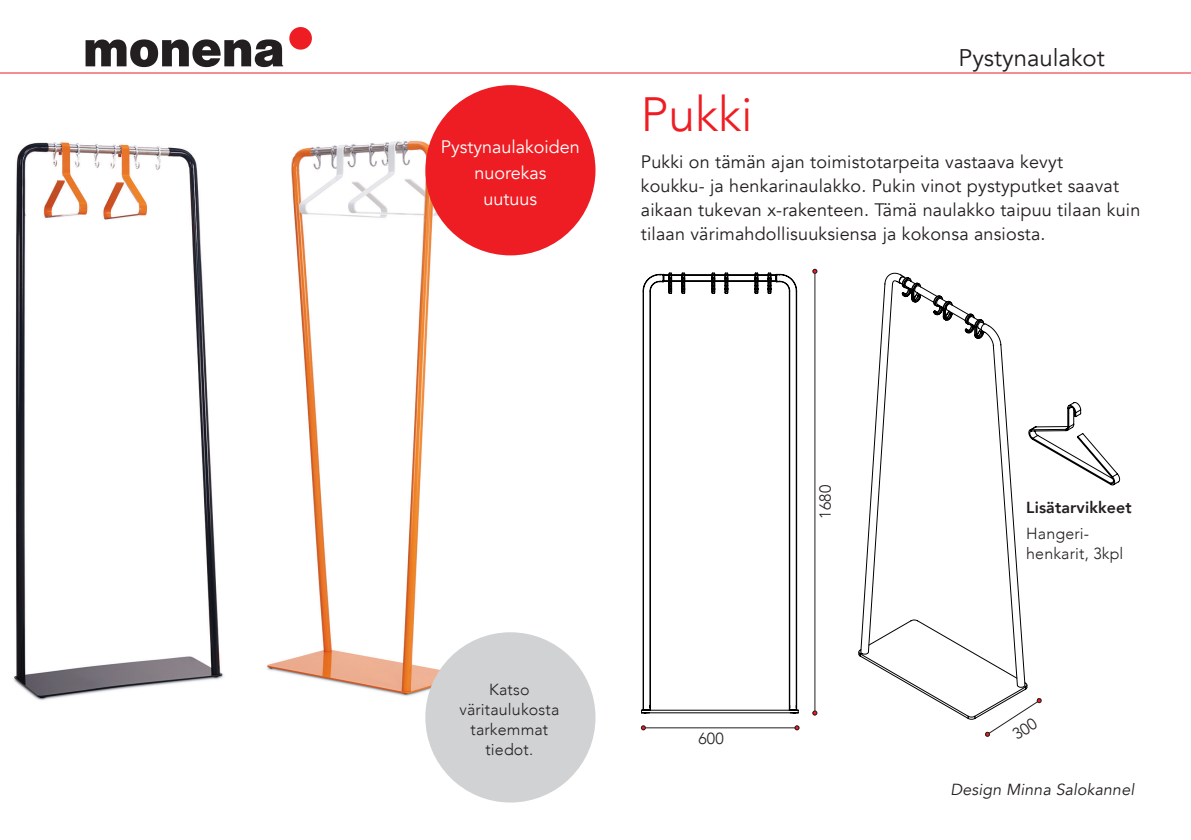
<style>
.page{position:relative;width:1191px;height:840px;background:#fff}
.page>*{position:absolute;margin:0;border:0;box-sizing:border-box;transform-origin:0 0}
.otsikko_ohut_pun{font:300 48px "Avenir";color:#ee1d23}
.t1{font:24px "Avenir";color:#231f20}
.teksti{font:18px/24px "Avenir";letter-spacing:.01em;color:#231f20}
.palloteksti{font:18px "Avenir";color:#fff}
.teksti_ykt{font:300 16px/20px "Avenir";letter-spacing:.01em;color:#231f20;text-align:center}
.teksti-2{font:italic 16px "Avenir";letter-spacing:.01em;color:#231f20}
.teksti_ykt_ots{font:800 16px "Avenir";letter-spacing:.01em;color:#231f20}
</style>
<div class="page">
<img style="left:13px;top:122px;width:497px;height:651px">
<hr style="left:814px;top:273px;width:1px;height:437px;background:#231f20">
<svg style="left:812px;top:269px;width:5px;height:5px"></svg>
<svg style="left:812px;top:710px;width:5px;height:5px"></svg>
<hr style="left:645px;top:727px;width:150px;height:1px;background:#231f20">
<svg style="left:794px;top:725px;width:5px;height:5px"></svg>
<svg style="left:641px;top:725px;width:5px;height:5px"></svg>
<svg style="left:641px;top:273px;width:158px;height:440px"></svg>
<svg style="left:667px;top:272px;width:127px;height:441px"></svg>
<svg style="left:858px;top:275px;width:170px;height:444px"></svg>
<svg style="left:1027px;top:401px;width:93px;height:85px"></svg>
<hr style="left:0;top:72px;width:1191px;height:1px;background:#ee1d23">
<svg style="left:86px;top:39px;width:197px;height:28px"></svg>
<div style="left:289px;top:27px;width:23px;height:23px;background:#ee1d23;border-radius:50%"></div>
<div style="left:425px;top:85px;width:170px;height:170px;background:#ee1d23;border-radius:50%"></div>
<div style="left:425px;top:632px;width:170px;height:170px;background:#d1d2d4;border-radius:50%"></div>
<svg style="left:984px;top:697px;width:58px;height:40px"></svg>
<p class="palloteksti" style="left:441px;top:136px;width:141px">Pystynaulakoiden</p>
<p class="palloteksti" style="left:474px;top:162px;width:74px">nuorekas</p>
<p class="palloteksti" style="left:483px;top:188px;width:55px">uutuus</p>
<h2 class="t1" style="left:958px;top:44px;width:148px">Pystynaulakot</h2>
<p class="otsikko_ohut_pun" style="left:641px;top:86px;width:113px">Pukki</p>
<p class="teksti" style="left:641px;top:150px;width:423px">Pukki on tämän ajan toimistotarpeita vastaava kevyt</p>
<p class="teksti" style="left:641px;top:174px;width:501px">koukku- ja henkarinaulakko. Pukin vinot pystyputket saavat aikaan tukevan x-rakenteen. Tämä naulakko taipuu tilaan kuin tilaan värimahdollisuuksiensa ja kokonsa ansiosta.</p>
<p class="teksti_ykt" style="left:459px;top:679px;width:101px">Katso väritaulukosta tarkemmat tiedot.</p>
<p class="teksti_ykt" style="left:698px;top:728px;width:27px">600</p>
<p class="teksti_ykt" style="left:815px;top:518px;width:35px;rotate:-90deg">1680</p>
<p class="teksti_ykt_ots" style="left:1026px;top:492px;width:107px">Lisätarvikkeet</p>
<p class="teksti_ykt" style="left:1026px;top:522px;width:65px">Hangeri-</p>
<p class="teksti_ykt" style="left:1026px;top:542px;width:99px">henkarit, 3kpl</p>
<p class="teksti-2" style="left:950px;top:779px;width:185px">Design Minna Salokannel</p>
</div>
